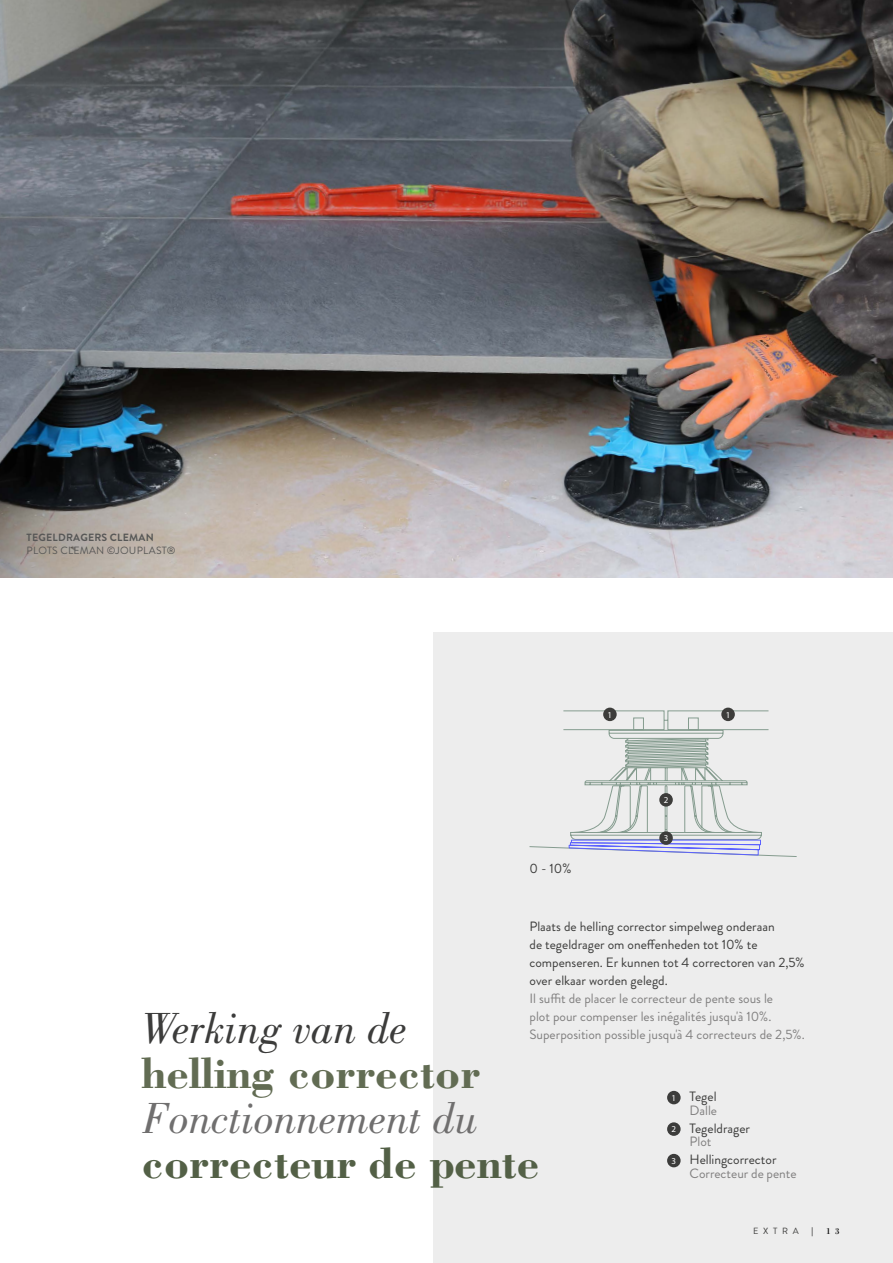
<style>
.page{position:relative;width:893px;height:1263px;background:#fff}
.page>*{position:absolute;margin:0;border:0;box-sizing:border-box;transform-origin:0 0}
.t1{font:700 45px "Bodoni Std";color:#536046}
.t2{font:700 45px "Bodoni Std";color:#626c53}
.t3{font:italic 45px "Bodoni Std";color:#706f6f}
.t4{font:italic 45px "Bodoni Std";color:#3c3c3b}
.t5{font:13.5px/18px "Brandon Grotesque";color:#3c3c3b}
.t6{font:13.5px/18px "Brandon Grotesque";color:#818080}
.t7{font:10.5px "Brandon Grotesque";letter-spacing:.02em;color:#575756}
.t8{font:700 10.5px "Brandon Grotesque";letter-spacing:.02em;color:#575756}
.t9{font:9px "Brandon Grotesque";letter-spacing:.52em;color:#3c3c3b}
.t10{font:9px "Myriad Pro";color:#fff}
.t11{font:9px "Bodoni Std";color:#000}
.s1{font-family:"Myriad Pro";font-size:9px;color:#fff}
.s2{color:#818080}
.s3{color:#3c3c3b}
.s4{font-family:"Bodoni Std";color:#000}
</style>
<div class="page">
<div style="left:433px;top:632px;width:460px;height:631px;background:#ededed"></div>
<svg style="left:529px;top:710px;width:268px;height:147px"></svg>
<img style="left:0;top:0;width:893px;height:578px">
<div style="left:603px;top:708px;width:14px;height:13px;background:#3d3d3b;border-radius:50%"></div>
<div style="left:721px;top:708px;width:14px;height:13px;background:#3d3d3b;border-radius:50%"></div>
<div style="left:659px;top:831px;width:14px;height:14px;background:#3d3d3b;border-radius:50%"></div>
<div style="left:659px;top:793px;width:14px;height:13px;background:#3d3d3b;border-radius:50%"></div>
<div style="left:667px;top:1091px;width:14px;height:13px;background:#3c3c3b;border-radius:50%"></div>
<div style="left:667px;top:1122px;width:14px;height:14px;background:#3c3c3b;border-radius:50%"></div>
<div style="left:667px;top:1154px;width:14px;height:13px;background:#3c3c3b;border-radius:50%"></div>
<p class="t8" style="left:27px;top:530px;width:129px">TEGELDRAGERS CLEMAN</p>
<p class="t7" style="left:27px;top:543px;width:150px">PLOTS CLEMAN ©JOUPLAST®</p>
<p class="t5" style="left:529px;top:859px;width:44px">0 - 10%</p>
<p class="t10" style="left:608px;top:709px;width:6px">1</p>
<p class="t10" style="left:726px;top:709px;width:6px">1</p>
<p class="t10" style="left:664px;top:794px;width:6px">2</p>
<p class="t10" style="left:664px;top:833px;width:6px">3</p>
<p class="t5" style="left:529px;top:917px;width:277px">Plaats de helling corrector simpelweg onderaan<br>de tegeldrager om oneffenheden tot 10% te compenseren. Er kunnen tot 4 correctoren van 2,5% over elkaar worden gelegd.</p>
<p class="t6" style="left:529px;top:989px;width:277px">Il suffit de placer le correcteur de pente sous le<br>plot pour compenser les inégalités jusqu'à 10%.<br>Superposition possible jusqu'à 4 correcteurs de 2,5%.</p>
<h1 class="t4" style="left:142px;top:1003px;width:267px">Werking van de</h1>
<h1 class="t2" style="left:142px;top:1045px;width:340px">helling corrector</h1>
<h1 class="t3" style="left:142px;top:1093px;width:338px">Fonctionnement du</h1>
<h1 class="t1" style="left:142px;top:1135px;width:399px">correcteur de pente</h1>
<p class="t5" style="left:671px;top:1090px;width:47px;line-height:13.5px;text-align:right"><span class="s1">1</span> Tegel<br><span class="s2">Dalle</span></p>
<p class="t5" style="left:690px;top:1122px;width:62px;line-height:13.5px;text-indent:-18px"><span class="s1">2</span> Tegeldrager<br><span class="s2">Plot</span></p>
<p class="t6" style="left:690px;top:1153px;width:109px;line-height:13.5px;text-indent:-18px"><span class="s1">3</span> <span class="s3">Hellingcorrector<br></span>Correcteur de pente</p>
<p class="t9" style="left:753px;top:1225px;width:63px">EXTRA <span class="s4">|</span></p>
<p class="t11" style="left:826px;top:1226px;width:15px">1 3</p>
</div>
